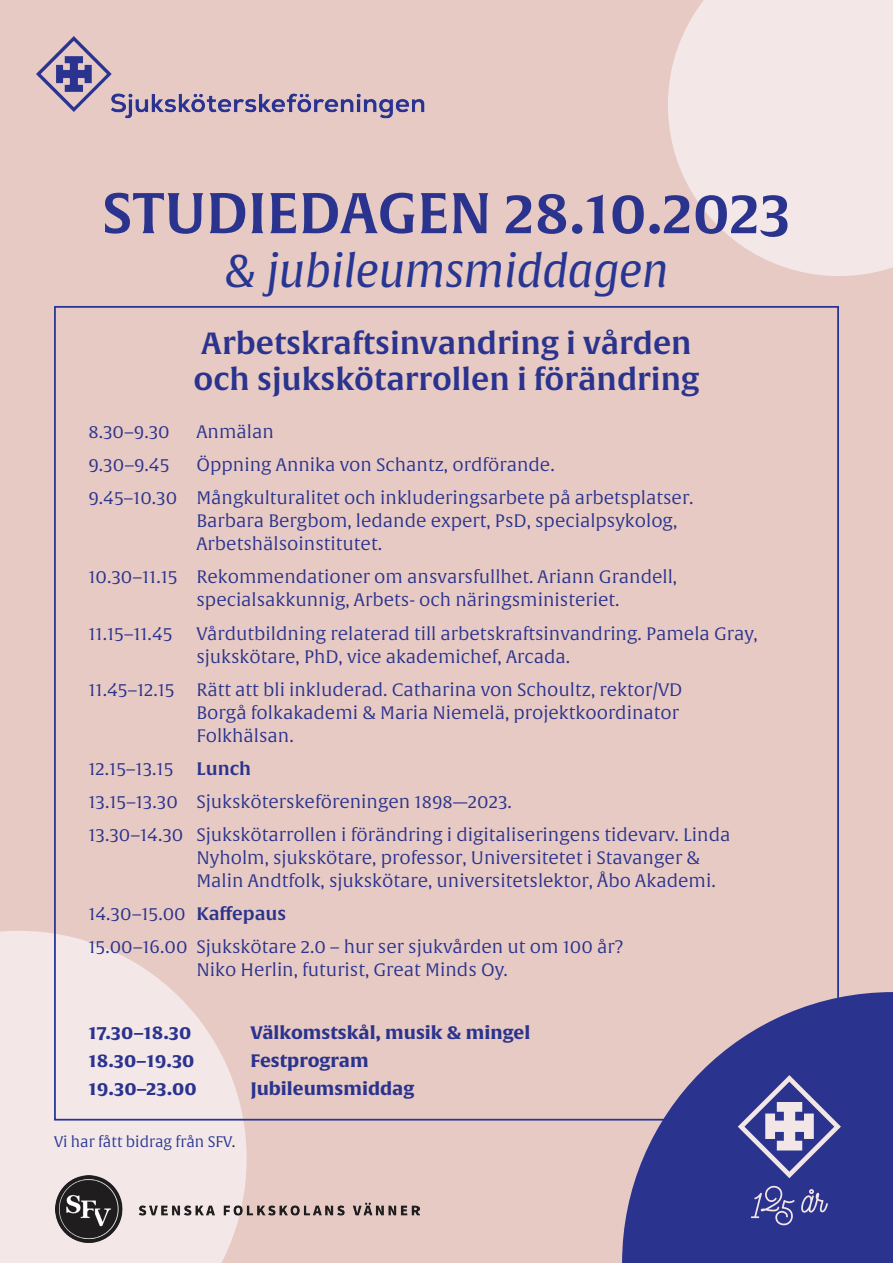
<style>
.page{position:relative;width:893px;height:1263px;background:#e8cac4}
.page>*{position:absolute;margin:0;border:0;box-sizing:border-box;transform-origin:0 0}
.t1{font:56.25px "Alverata Sb";color:#2a338d}
.t2{font:italic 45px "Alverata";color:#263692}
.t3{font:30.15px/36.2px "Alverata Sb";color:#2a338d}
.t4{font:17.7px/23px "Alverata Lt";color:#2a338d}
.t5{font:700 17.7px "Alverata";color:#2a338d}
.t6{font:17.7px "Alverata Sb";color:#2a338d}
.t7{font:15px "Alverata Lt";color:#263692}
.s1{font-family:"Alverata Sb"}
.s2{color:#231f20}
</style>
<div class="page">
<svg style="left:0;top:931px;width:247px;height:332px;fill:#f3e7e8"></svg>
<svg style="left:668px;top:0;width:225px;height:276px;fill:#f3e7e8"></svg>
<img style="left:36px;top:36px;width:389px;height:83px">
<svg style="left:622px;top:992px;width:270px;height:271px;fill:#2a338e"></svg>
<svg style="left:738px;top:1075px;width:103px;height:103px;background:#5e61a5"></svg>
<svg style="left:751px;top:1184px;width:44px;height:41px;background:#4f549e"></svg>
<svg style="left:801px;top:1189px;width:27px;height:24px"></svg>
<hr style="left:892px;top:992px;width:1px;height:271px;background:#2a338d">
<img style="left:56px;top:1175px;width:363px;height:67px">
<h1 class="t1" style="left:102px;top:178px;width:690px">STUDIEDAGEN 28.10.2023</h1>
<h2 class="t2" style="left:224px;top:244px;width:446px">&amp; jubileumsmiddagen</h2>
<h3 class="t3" style="left:194px;top:326px;width:507px">Arbetskraftsinvandring i vården och sjukskötarrollen i förändring</h3>
<p class="t4" style="left:88px;top:421px;width:83px">8.30–9.30</p>
<p class="t4" style="left:196px;top:421px;width:79px">Anmälan</p>
<p class="t4" style="left:88px;top:454px;width:83px">9.30–9.45</p>
<p class="t4" style="left:88px;top:449px;width:607px;line-height:33px;text-indent:108px">Öppning Annika von Schantz, ordförande.<br>9.45–10.30 Mångkulturalitet och inkluderingsarbete på arbetsplatser.</p>
<p class="t4" style="left:196px;top:510px;width:482px">Barbara Bergbom, ledande expert, PsD, specialpsykolog,<br>Arbetshälsoinstitutet.</p>
<p class="t4" style="left:196px;top:566px;width:482px;text-indent:-108px">10.30–11.15 Rekommendationer om ansvarsfullhet. Ariann Grandell, specialsakkunnig, Arbets- och näringsministeriet.</p>
<p class="t4" style="left:88px;top:622px;width:86px">11.15–11.45</p>
<p class="t4" style="left:196px;top:622px;width:563px">Vårdutbildning relaterad till arbetskraftsinvandring. Pamela Gray, sjukskötare, PhD, vice akademichef, Arcada.</p>
<p class="t4" style="left:196px;top:678px;width:487px;text-indent:-108px">11.45–12.15 Rätt att bli inkluderad. Catharina von Schoultz, rektor/VD<br>Borgå folkakademi &amp; Maria Niemelä, projektkoordinator<br>Folkhälsan.</p>
<p class="t4" style="left:88px;top:757px;width:87px">12.15–13.15</p>
<p class="t6" style="left:196px;top:757px;width:56px">Lunch</p>
<p class="t4" style="left:88px;top:786px;width:643px;line-height:33px">13.15–13.30 Sjuksköterskeföreningen 1898—2023.<br>13.30–14.30 Sjukskötarrollen i förändring i digitaliseringens tidevarv. Linda</p>
<p class="t4" style="left:196px;top:847px;width:521px">Nyholm, sjukskötare, professor, Universitetet i Stavanger &amp;<br>Malin Andtfolk, sjukskötare, universitetslektor, Åbo Akademi.</p>
<p class="t4" style="left:88px;top:898px;width:537px;line-height:33px">14.30–15.00 <span class="s1">Kaffepaus<br></span>15.00–16.00 Sjukskötare 2.0 – hur ser sjukvården ut om 100 år?</p>
<p class="t4" style="left:196px;top:959px;width:313px">Niko Herlin, futurist, Great Minds Oy.</p>
<p class="t5" style="left:88px;top:1022px;width:104px">17.30–18.30</p>
<p class="t5" style="left:250px;top:1022px;width:281px">Välkomstskål, musik &amp; mingel</p>
<p class="t5" style="left:88px;top:1050px;width:108px">18.30–19.30</p>
<p class="t5" style="left:250px;top:1050px;width:120px">Festprogram</p>
<p class="t5" style="left:88px;top:1078px;width:110px">19.30–23.00</p>
<p class="t5" style="left:250px;top:1078px;width:165px">Jubileumsmiddag</p>
<p class="t7" style="left:54px;top:1132px;width:183px">Vi har fått bidrag från SFV<span class="s2">.</span></p>
</div>
